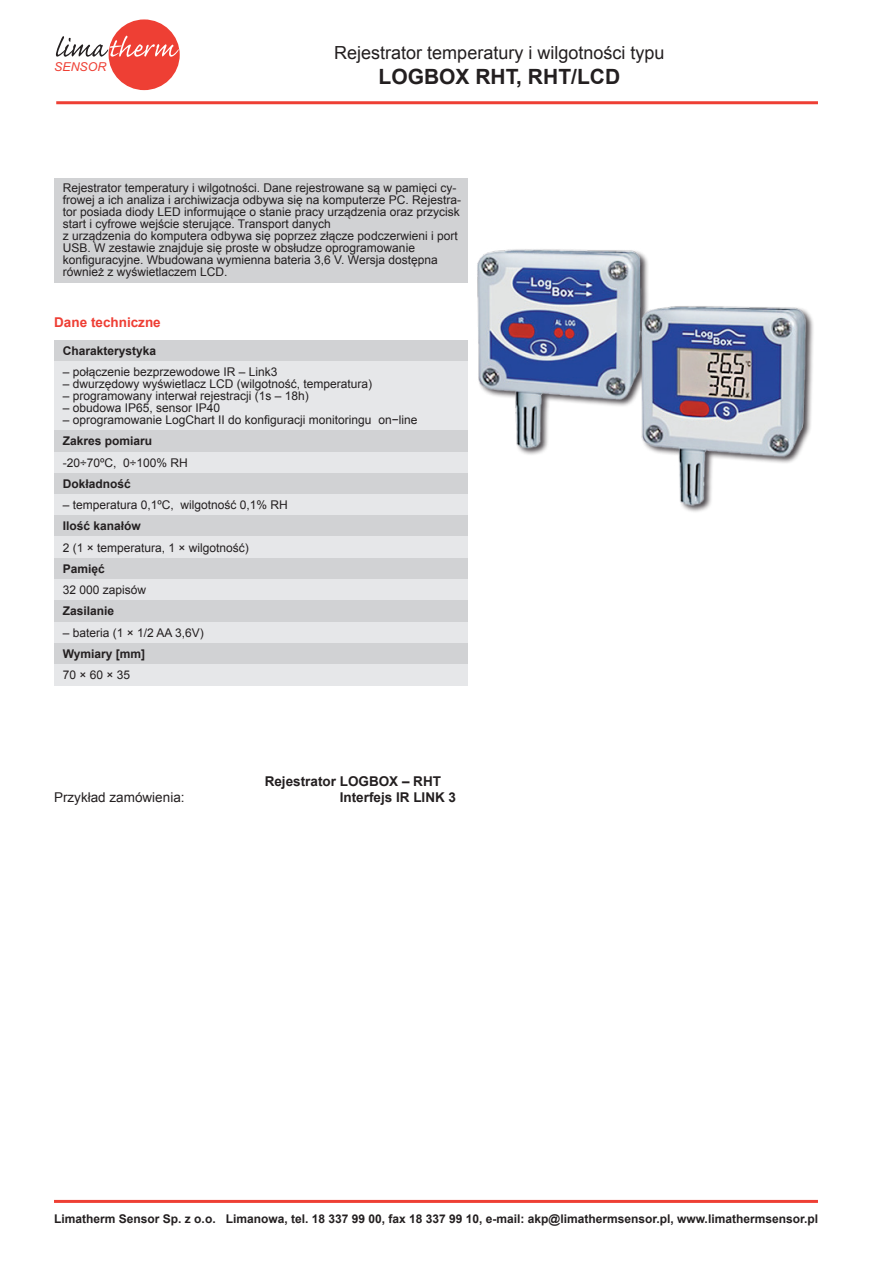
<style>
.page{position:relative;width:872px;height:1268px;background:#fff}
.page>*{position:absolute;margin:0;border:0;box-sizing:border-box;transform-origin:0 0}
.t1{font:700 21px "Arial";color:#231f20}
.t2{font:18px "Arial";color:#231f20}
.t3{font:700 13.5px/16.2px "Arial";color:#231f20}
.t4{font:13.5px "Arial";color:#231f20}
.t5{font:700 13.5px "Arial";color:#ee3e34}
.t6{font:italic 12.3px "Arial";color:#ee3f34}
.t7{font:12px/12px "Arial";color:#231f20}
.t8{font:700 12px "Arial";color:#231f20}
</style>
<div class="page">
<hr style="left:54px;top:1199px;width:764px;height:3px;background:#ee3f34">
<div style="left:109px;top:19px;width:71px;height:71px;background:#ee3f34;border-radius:50%"></div>
<svg style="left:56px;top:36px;width:123px;height:21px"></svg>
<hr style="left:56px;top:101px;width:762px;height:3px;background:#ee3f34">
<div style="left:54px;top:340px;width:414px;height:21px;background:#d1d2d4"></div>
<div style="left:54px;top:361px;width:414px;height:69px;background:#e6e7e9"></div>
<div style="left:54px;top:430px;width:414px;height:22px;background:#d1d2d4"></div>
<div style="left:54px;top:452px;width:414px;height:21px;background:#e6e7e9"></div>
<div style="left:54px;top:473px;width:414px;height:21px;background:#d1d2d4"></div>
<div style="left:54px;top:494px;width:414px;height:21px;background:#e6e7e9"></div>
<div style="left:54px;top:515px;width:414px;height:21px;background:#d1d2d4"></div>
<div style="left:54px;top:536px;width:414px;height:22px;background:#e6e7e9"></div>
<div style="left:54px;top:558px;width:414px;height:21px;background:#d1d2d4"></div>
<div style="left:54px;top:579px;width:414px;height:21px;background:#e6e7e9"></div>
<div style="left:54px;top:600px;width:414px;height:21px;background:#d1d2d4"></div>
<div style="left:54px;top:621px;width:414px;height:22px;background:#e6e7e9"></div>
<div style="left:54px;top:643px;width:414px;height:21px;background:#d1d2d4"></div>
<div style="left:54px;top:664px;width:414px;height:21px;background:#e6e7e9"></div>
<div style="left:54px;top:178px;width:414px;height:104px;background:#d1d2d4"></div>
<img style="left:477px;top:249px;width:337px;height:263px">
<p class="t6" style="left:54px;top:58px;width:54px">SENSOR</p>
<h2 class="t2" style="left:334px;top:41px;width:332px">Rejestrator temperatury i wilgotności typu</h2>
<h1 class="t1" style="left:378px;top:63px;width:243px">LOGBOX RHT, RHT/LCD</h1>
<p class="t7" style="left:63px;top:182px;width:400px">Rejestrator temperatury i wilgotności. Dane rejestrowane są w pamięci cy&shy;frowej a ich analiza i archiwizacja odbywa się na komputerze PC. Rejestra&shy;tor posiada diody LED informujące o stanie pracy urządzenia oraz przycisk start i cyfrowe wejście sterujące. Transport danych<br>z urządzenia do komputera odbywa się poprzez złącze podczerwieni i port USB. W zestawie znajduje się proste w obsłudze oprogramowanie konfiguracyjne. Wbudowana wymienna bateria 3,6 V. Wersja dostępna również z wyświetlaczem LCD.</p>
<p class="t5" style="left:54px;top:313px;width:108px">Dane techniczne</p>
<p class="t8" style="left:63px;top:342px;width:95px">Charakterystyka</p>
<p class="t7" style="left:63px;top:366px;width:216px">– połączenie bezprzewodowe IR – Link3</p>
<p class="t7" style="left:63px;top:378px;width:311px">– dwurzędowy wyświetlacz LCD (wilgotność, temperatura)</p>
<p class="t7" style="left:63px;top:390px;width:248px">– programowany interwał rejestracji (1s – 18h)</p>
<p class="t7" style="left:63px;top:402px;width:159px">– obudowa IP65, sensor IP40</p>
<p class="t7" style="left:63px;top:414px;width:356px">– oprogramowanie LogChart II do konfiguracji monitoringu on−line</p>
<p class="t8" style="left:63px;top:433px;width:91px">Zakres pomiaru</p>
<p class="t7" style="left:63px;top:457px;width:126px">-20÷70ºC, 0÷100% RH</p>
<p class="t8" style="left:63px;top:475px;width:70px">Dokładność</p>
<p class="t7" style="left:63px;top:499px;width:227px">– temperatura 0,1ºC, wilgotność 0,1% RH</p>
<p class="t8" style="left:63px;top:518px;width:80px">Ilość kanałów</p>
<p class="t7" style="left:63px;top:541px;width:188px">2 (1 × temperatura, 1 × wilgotność)</p>
<p class="t8" style="left:63px;top:560px;width:44px">Pamięć</p>
<p class="t7" style="left:63px;top:584px;width:85px">32 000 zapisów</p>
<p class="t8" style="left:63px;top:603px;width:53px">Zasilanie</p>
<p class="t7" style="left:63px;top:626px;width:143px">– bateria (1 × 1/2 AA 3,6V)</p>
<p class="t8" style="left:63px;top:645px;width:84px">Wymiary [mm]</p>
<p class="t7" style="left:63px;top:669px;width:69px">70 × 60 × 35</p>
<p class="t4" style="left:54px;top:788px;width:132px">Przykład zamówienia:</p>
<p class="t3" style="left:340px;top:773px;width:118px;text-indent:-75px">Rejestrator LOGBOX – RHT<br>Interfejs IR LINK 3</p>
<p class="t8" style="left:54px;top:1209px;width:765px">Limatherm Sensor Sp. z o.o. Limanowa, tel. 18 337 99 00, fax 18 337 99 10, e-mail: akp@limathermsensor.pl, www.limathermsensor.pl</p>
</div>
